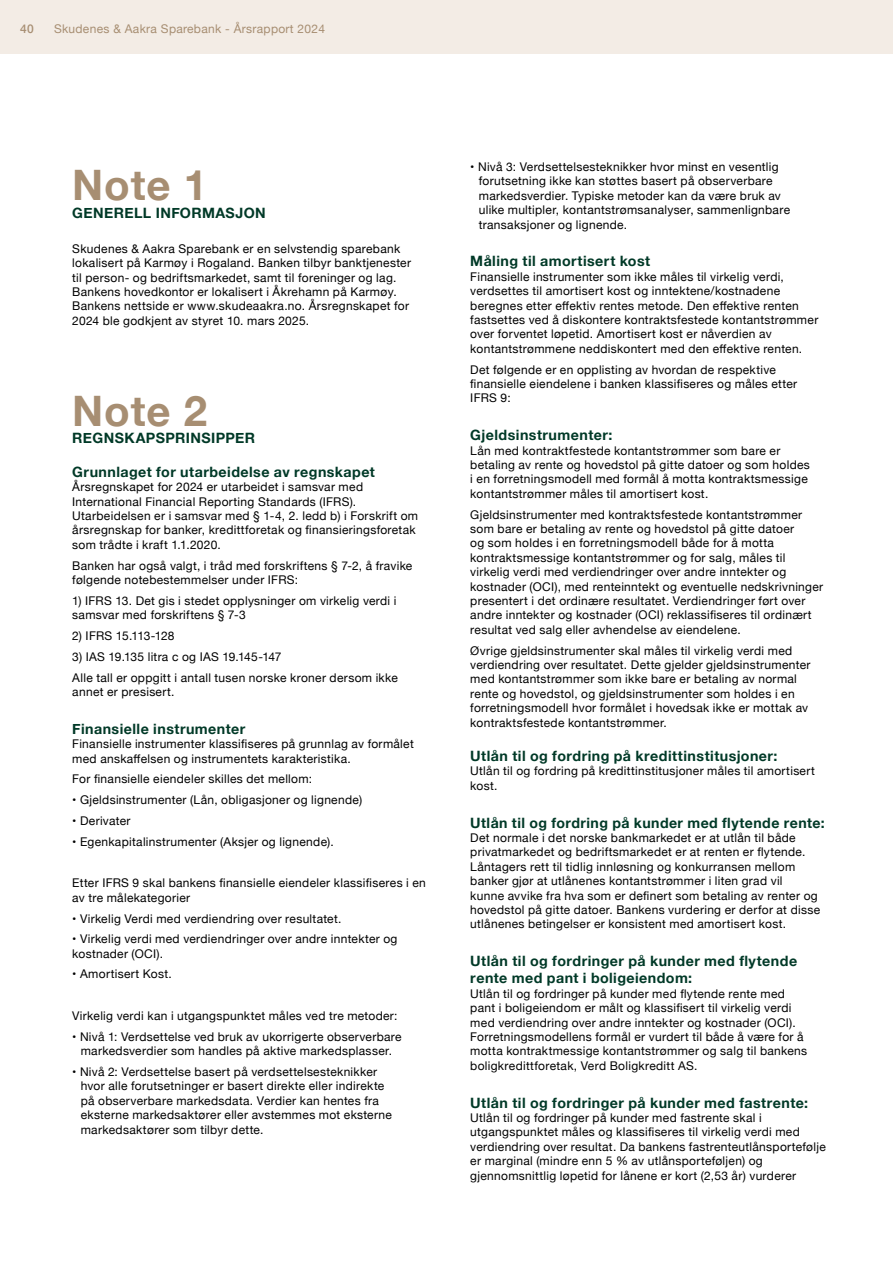
<style>
.page{position:relative;width:893px;height:1263px;background:#fff}
.page>*{position:absolute;margin:0;border:0;box-sizing:border-box;transform-origin:0 0}
.NOTER_OVERSKRIFT{font:700 42px "Helvetica Neue";letter-spacing:.02em;color:#a78e72}
.HEADING_EXP{font:700 14.25px/17.1px "Helvetica Neue";letter-spacing:.03em;color:#003927}
.Brødtekst_NOTER{font:12px/14.4px "Helvetica Neue";letter-spacing:.025em;color:#000}
.t1{font:12px "Helvetica Neue";letter-spacing:.025em;color:#a78e72}
.Brødtekst_NOTER-2{font:12px "Helvetica Neue";letter-spacing:-.015em;color:#000}
.t2{font:500 12px "Helvetica Neue";color:#a78e72}
</style>
<div class="page">
<div style="left:0;top:0;width:893px;height:54px;background:#f3ece5"></div>
<p class="t2" style="left:20px;top:20px;width:15px">40</p>
<p class="t1" style="left:54px;top:20px;width:273px">Skudenes &amp; Aakra Sparebank - Årsrapport 2024</p>
<h1 class="NOTER_OVERSKRIFT" style="left:72px;top:152px;width:136px">Note 1</h1>
<p class="HEADING_EXP" style="left:72px;top:204px;width:195px">GENERELL INFORMASJON</p>
<p class="Brødtekst_NOTER" style="left:72px;top:242px;width:340px">Skudenes &amp; Aakra Sparebank er en selvstendig sparebank lokalisert på Karmøy i Rogaland. Banken tilbyr banktjenester til person- og bedriftsmarkedet, samt til foreninger og lag.<br>Bankens hovedkontor er lokalisert i Åkrehamn på Karmøy.<br>Bankens nettside er www.skudeaakra.no. Årsregnskapet for 2024 ble godkjent av styret 10. mars 2025.</p>
<h1 class="NOTER_OVERSKRIFT" style="left:72px;top:378px;width:136px">Note 2</h1>
<p class="HEADING_EXP" style="left:72px;top:429px;width:184px">REGNSKAPSPRINSIPPER</p>
<p class="HEADING_EXP" style="left:72px;top:464px;width:304px">Grunnlaget for utarbeidelse av regnskapet</p>
<p class="Brødtekst_NOTER" style="left:72px;top:480px;width:347px">Årsregnskapet for 2024 er utarbeidet i samsvar med International Financial Reporting Standards (IFRS).<br>Utarbeidelsen er i samsvar med § 1-4, 2. ledd b) i Forskrift om årsregnskap for banker, kredittforetak og finansieringsforetak som trådte i kraft 1.1.2020.</p>
<p class="Brødtekst_NOTER" style="left:72px;top:559px;width:342px">Banken har også valgt, i tråd med forskriftens § 7-2, å fravike følgende notebestemmelser under IFRS:</p>
<p class="Brødtekst_NOTER" style="left:72px;top:594px;width:326px">1) IFRS 13. Det gis i stedet opplysninger om virkelig verdi i samsvar med forskriftens § 7-3</p>
<p class="Brødtekst_NOTER-2" style="left:72px;top:627px;width:104px">2) IFRS 15.113-128</p>
<p class="Brødtekst_NOTER" style="left:72px;top:650px;width:211px">3) IAS 19.135 litra c og IAS 19.145-147</p>
<p class="Brødtekst_NOTER" style="left:72px;top:671px;width:327px">Alle tall er oppgitt i antall tusen norske kroner dersom ikke annet er presisert.</p>
<p class="HEADING_EXP" style="left:72px;top:720px;width:175px">Finansielle instrumenter</p>
<p class="Brødtekst_NOTER" style="left:72px;top:737px;width:343px">Finansielle instrumenter klassifiseres på grunnlag av formålet med anskaffelsen og instrumentets karakteristika.</p>
<p class="Brødtekst_NOTER" style="left:72px;top:773px;width:241px">For finansielle eiendeler skilles det mellom:</p>
<p class="Brødtekst_NOTER" style="left:72px;top:793px;width:291px">• Gjeldsinstrumenter (Lån, obligasjoner og lignende)</p>
<p class="Brødtekst_NOTER" style="left:72px;top:814px;width:60px">• Derivater</p>
<p class="Brødtekst_NOTER" style="left:72px;top:835px;width:263px">• Egenkapitalinstrumenter (Aksjer og lignende).</p>
<p class="Brødtekst_NOTER" style="left:72px;top:876px;width:355px">Etter IFRS 9 skal bankens finansielle eiendeler klassifiseres i en av tre målekategorier</p>
<p class="Brødtekst_NOTER" style="left:72px;top:912px;width:271px">• Virkelig Verdi med verdiendring over resultatet.</p>
<p class="Brødtekst_NOTER" style="left:72px;top:932px;width:327px">• Virkelig verdi med verdiendringer over andre inntekter og kostnader (OCI).</p>
<p class="Brødtekst_NOTER" style="left:72px;top:968px;width:101px">• Amortisert Kost.</p>
<p class="Brødtekst_NOTER" style="left:72px;top:1009px;width:327px">Virkelig verdi kan i utgangspunktet måles ved tre metoder:</p>
<p class="Brødtekst_NOTER" style="left:72px;top:1030px;width:331px;text-align:center">• Nivå 1: Verdsettelse ved bruk av ukorrigerte observerbare markedsverdier som handles på aktive markedsplasser.</p>
<p class="Brødtekst_NOTER" style="left:81px;top:1065px;width:313px;text-indent:-9px">• Nivå 2: Verdsettelse basert på verdsettelsesteknikker hvor alle forutsetninger er basert direkte eller indirekte på observerbare markedsdata. Verdier kan hentes fra eksterne markedsaktører eller avstemmes mot eksterne markedsaktører som tilbyr dette.</p>
<p class="Brødtekst_NOTER" style="left:479px;top:160px;width:313px;text-indent:-9px">• Nivå 3: Verdsettelsesteknikker hvor minst en vesentlig forutsetning ikke kan støttes basert på observerbare markedsverdier. Typiske metoder kan da være bruk av ulike multipler, kontantstrømsanalyser, sammenlignbare transaksjoner og lignende.</p>
<p class="HEADING_EXP" style="left:470px;top:253px;width:181px">Måling til amortisert kost</p>
<p class="Brødtekst_NOTER" style="left:470px;top:270px;width:349px">Finansielle instrumenter som ikke måles til virkelig verdi, verdsettes til amortisert kost og inntektene/kostnadene beregnes etter effektiv rentes metode. Den effektive renten fastsettes ved å diskontere kontraktsfestede kontantstrømmer over forventet løpetid. Amortisert kost er nåverdien av kontantstrømmene neddiskontert med den effektive renten.</p>
<p class="Brødtekst_NOTER" style="left:470px;top:363px;width:328px">Det følgende er en opplisting av hvordan de respektive finansielle eiendelene i banken klassifiseres og måles etter<br>IFRS 9:</p>
<p class="HEADING_EXP" style="left:470px;top:427px;width:144px">Gjeldsinstrumenter:</p>
<p class="Brødtekst_NOTER" style="left:470px;top:444px;width:341px">Lån med kontraktfestede kontantstrømmer som bare er betaling av rente og hovedstol på gitte datoer og som holdes i en forretningsmodell med formål å motta kontraktsmessige kontantstrømmer måles til amortisert kost.</p>
<p class="Brødtekst_NOTER" style="left:470px;top:508px;width:354px">Gjeldsinstrumenter med kontraktsfestede kontantstrømmer som bare er betaling av rente og hovedstol på gitte datoer<br>og som holdes i en forretningsmodell både for å motta kontraktsmessige kontantstrømmer og for salg, måles til virkelig verdi med verdiendringer over andre inntekter og kostnader (OCI), med renteinntekt og eventuelle nedskrivninger presentert i det ordinære resultatet. Verdiendringer ført over andre inntekter og kostnader (OCI) reklassifiseres til ordinært resultat ved salg eller avhendelse av eiendelene.</p>
<p class="Brødtekst_NOTER" style="left:470px;top:644px;width:342px">Øvrige gjeldsinstrumenter skal måles til virkelig verdi med verdiendring over resultatet. Dette gjelder gjeldsinstrumenter med kontantstrømmer som ikke bare er betaling av normal rente og hovedstol, og gjeldsinstrumenter som holdes i en forretningsmodell hvor formålet i hovedsak ikke er mottak av kontraktsfestede kontantstrømmer.</p>
<p class="HEADING_EXP" style="left:470px;top:748px;width:309px">Utlån til og fordring på kredittinstitusjoner:</p>
<p class="Brødtekst_NOTER" style="left:470px;top:764px;width:346px">Utlån til og fordring på kredittinstitusjoner måles til amortisert kost.</p>
<p class="HEADING_EXP" style="left:470px;top:814px;width:356px">Utlån til og fordring på kunder med flytende rente:</p>
<p class="Brødtekst_NOTER" style="left:470px;top:831px;width:351px">Det normale i det norske bankmarkedet er at utlån til både privatmarkedet og bedriftsmarkedet er at renten er flytende.<br>Låntagers rett til tidlig innløsning og konkurransen mellom banker gjør at utlånenes kontantstrømmer i liten grad vil<br>kunne avvike fra hva som er definert som betaling av renter og hovedstol på gitte datoer. Bankens vurdering er derfor at disse utlånenes betingelser er konsistent med amortisert kost.</p>
<p class="HEADING_EXP" style="left:470px;top:953px;width:328px">Utlån til og fordringer på kunder med flytende rente med pant i boligeiendom:</p>
<p class="Brødtekst_NOTER" style="left:470px;top:987px;width:338px">Utlån til og fordringer på kunder med flytende rente med pant i boligeiendom er målt og klassifisert til virkelig verdi med verdiendring over andre inntekter og kostnader (OCI).<br>Forretningsmodellens formål er vurdert til både å være for å motta kontraktmessige kontantstrømmer og salg til bankens boligkredittforetak, Verd Boligkreditt AS.</p>
<p class="HEADING_EXP" style="left:470px;top:1094px;width:339px">Utlån til og fordringer på kunder med fastrente:</p>
<p class="Brødtekst_NOTER" style="left:470px;top:1111px;width:357px">Utlån til og fordringer på kunder med fastrente skal i utgangspunktet måles og klassifiseres til virkelig verdi med verdiendring over resultat. Da bankens fastrenteutlånsportefølje er marginal (mindre enn 5 % av utlånsporteføljen) og gjennomsnittlig løpetid for lånene er kort (2,53 år) vurderer</p>
</div>
